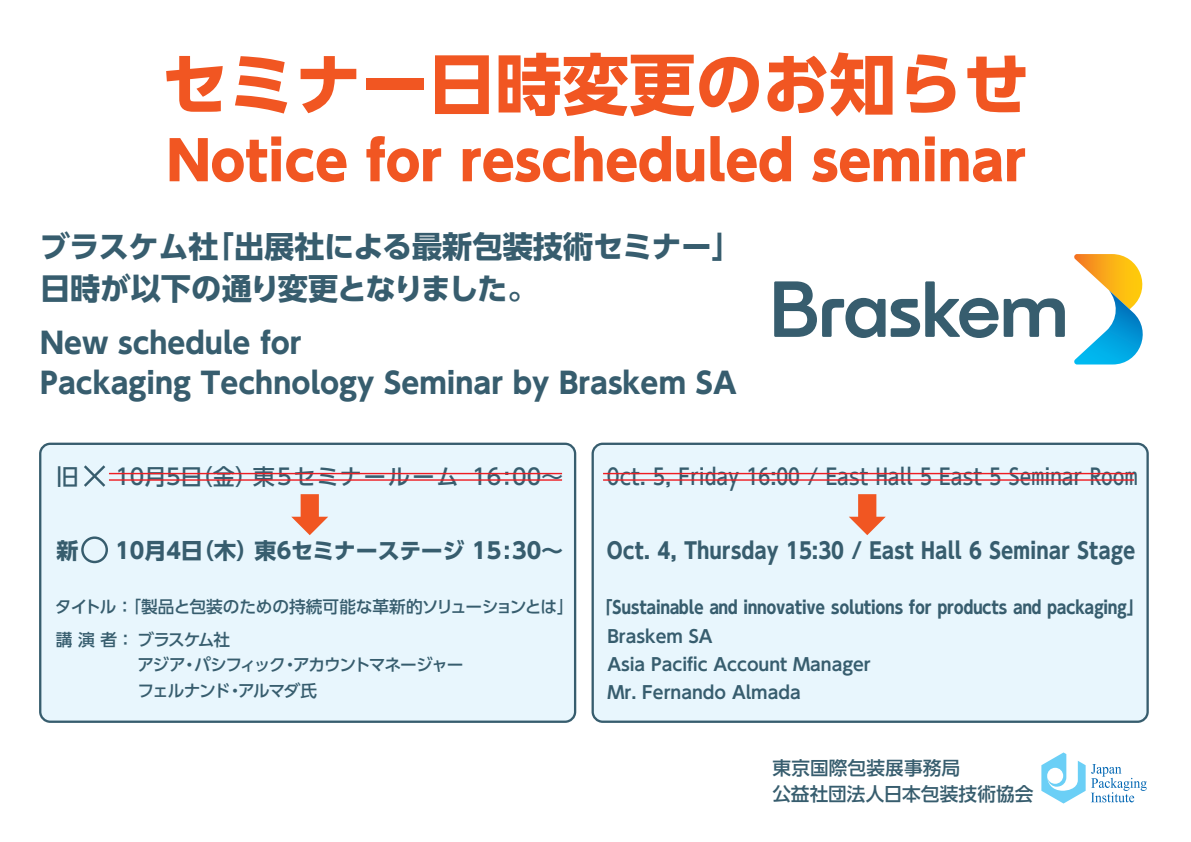
<style>
.page{position:relative;width:1191px;height:842px;background:#fff}
.page>*{position:absolute;margin:0;border:0;box-sizing:border-box;transform-origin:0 0}
.t1{font:700 66.8px "UD Shin Go Pro";color:#f15622}
.t2{font:800 53.5px "UD Shin Go Pro";color:#f15622}
.t3{font:700 30.2px/42px "UD Shin Go Pro";letter-spacing:-.01em;color:#375d6e}
.t4{font:700 29.1px/40.4px "UD Shin Go Pro";color:#375d6e}
.t5{font:500 22.1px "UD Shin Go C Osiz Pr 6";color:#375d6e}
.t6{font:700 22.1px "UD Shin Go C Oeiz Pr 6";color:#375d6e}
.t7{font:700 22.1px "UD Shin Go Pro";letter-spacing:-.005em;color:#375d6e}
.t8{font:500 22.1px "UD Shin Go Pro";letter-spacing:.065em;color:#375d6e}
.t9{font:500 22.1px "UD Shin Go Pro";letter-spacing:.045em;color:#375d6e}
.t10{font:500 18.7px/25.1px "UD Shin Go Pro";letter-spacing:.005em;color:#375d6e}
.t11{font:700 17.4px "UD Shin Go C Osez Pr 6";letter-spacing:-.025em;color:#375d6e}
.t12{font:700 17.4px/27.6px "UD Shin Go Pro De";color:#375d6e}
.t13{font:500 16.7px/25.4px "UD Shin Go Pro";letter-spacing:-.065em;color:#375d6e}
.t14{font:500 16.7px "UD Shin Go Pro";letter-spacing:-.025em;color:#375d6e}
</style>
<div class="page">
<svg style="left:1074px;top:254px;width:69px;height:110px"></svg>
<svg style="left:774px;top:281px;width:290px;height:57px"></svg>
<svg style="left:1041px;top:752px;width:105px;height:51px"></svg>
<div style="left:40px;top:444px;width:535px;height:278px;background:#e8f6fd;border-radius:10px"></div>
<div style="left:39px;top:443px;width:537px;height:280px;border:2px solid #375d6e;border-radius:10px"></div>
<div style="left:592px;top:444px;width:555px;height:278px;background:#e8f6fd;border-radius:10px"></div>
<div style="left:591px;top:443px;width:557px;height:280px;border:2px solid #375d6e;border-radius:10px"></div>
<svg style="left:505px;top:472px;width:3px;height:13px"></svg>
<svg style="left:505px;top:546px;width:4px;height:13px"></svg>
<div style="left:81px;top:536px;width:27px;height:27px;border:2px solid #375d6e;border-radius:50%"></div>
<svg style="left:291px;top:494px;width:37px;height:41px"></svg>
<svg style="left:849px;top:494px;width:36px;height:41px"></svg>
<hr style="left:109px;top:473px;width:453px;height:1px;background:#ee1d23">
<hr style="left:603px;top:473px;width:531px;height:1px;background:#ee1d23">
<hr style="left:109px;top:479px;width:453px;height:2px;background:#ee1d23">
<hr style="left:603px;top:479px;width:531px;height:2px;background:#ee1d23">
<svg style="left:84px;top:465px;width:22px;height:22px"></svg>
<h1 class="t1" style="left:161px;top:30px;width:869px">セミナー日時変更のお知らせ</h1>
<h2 class="t2" style="left:167px;top:117px;width:860px">Notice for rescheduled seminar</h2>
<h3 class="t3" style="left:40px;top:225px;width:703px">ブラスケム社「出展社による最新包装技術セミナー」日時が以下の通り変更となりました。</h3>
<h3 class="t4" style="left:40px;top:322px;width:698px">New schedule for<br>Packaging Technology Seminar by Braskem SA</h3>
<p class="t9" style="left:56px;top:458px;width:24px">旧</p>
<p class="t8" style="left:115px;top:458px;width:345px">10月5日（金）東5セミナールーム</p>
<p class="t9" style="left:472px;top:458px;width:93px">16 00～</p>
<p class="t5" style="left:607px;top:459px;width:532px">Oct. 5, Friday 16:00 / East Hall 5 East 5 Seminar Room</p>
<p class="t7" style="left:56px;top:532px;width:24px">新</p>
<p class="t7" style="left:115px;top:532px;width:449px">10月4日（木）東6セミナーステージ 15 30～</p>
<p class="t6" style="left:607px;top:532px;width:530px">Oct. 4, Thursday 15:30 / East Hall 6 Seminar Stage</p>
<p class="t14" style="left:55px;top:593px;width:520px">タイトル：「製品と包装のための持続可能な革新的ソリューションとは」</p>
<p class="t11" style="left:600px;top:593px;width:540px">「Sustainable and innovative solutions for products and packaging」</p>
<p class="t12" style="left:607px;top:622px;width:265px">Braskem SA<br>Asia Pacific Account Manager<br>Mr. Fernando Almada</p>
<p class="t13" style="left:137px;top:626px;width:328px;text-indent:-81px">講演者：ブラスケム社<br>アジア・パシフィック・アカウントマネージャーフェルナンド・アルマダ氏</p>
<p class="t10" style="left:772px;top:755px;width:281px">東京国際包装展事務局<br>公益社団法人日本包装技術協会　</p>
</div>
